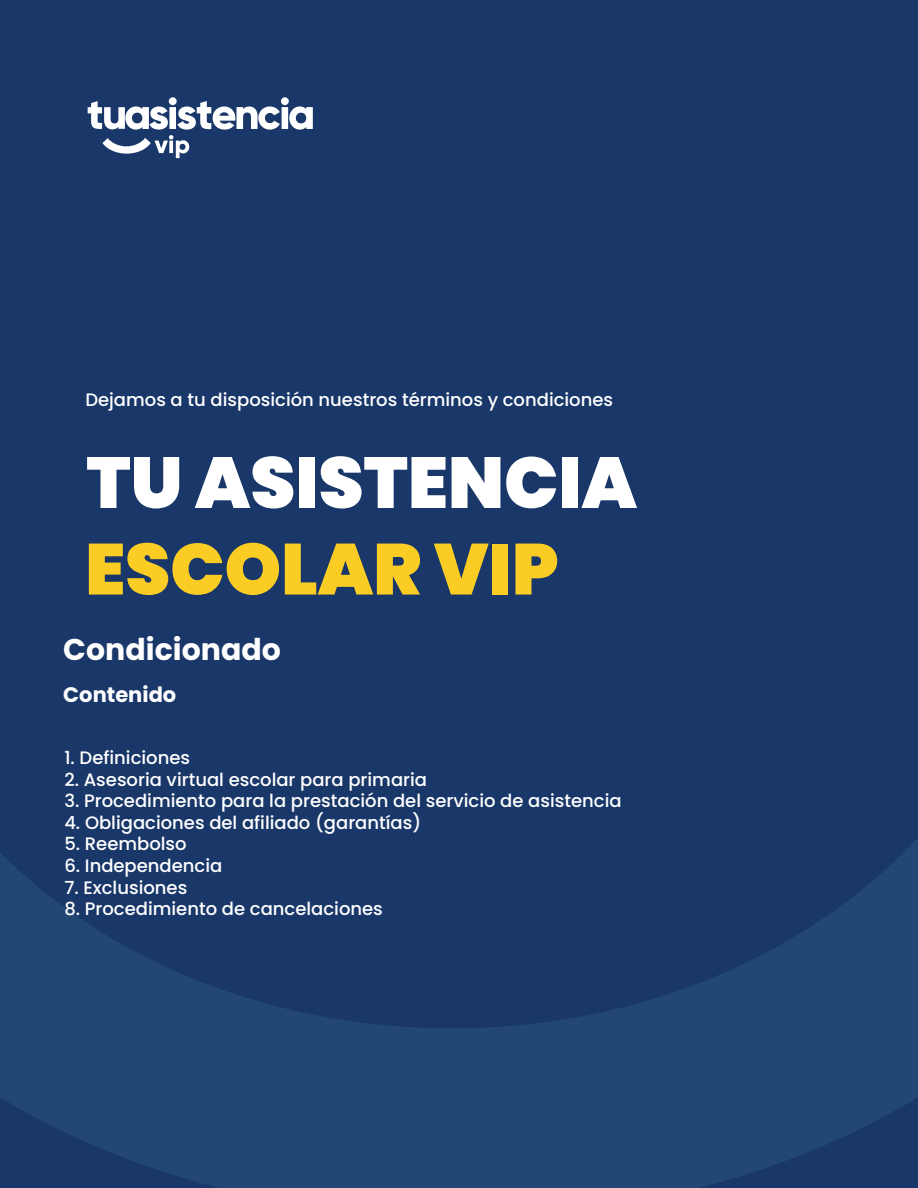
<style>
.page{position:relative;width:918px;height:1188px;background:#193768}
.page>*{position:absolute;margin:0;border:0;box-sizing:border-box;transform-origin:0 0}
.t1{font:900 72px "Poppins";color:#fff}
.t2{font:900 72px "Poppins";color:#fbcd24}
.t3{font:700 30px "Poppins";color:#fff}
.t4{font:700 21px "Poppins";color:#fff}
.t5{font:500 18px "Poppins";color:#fff}
</style>
<div class="page">
<svg style="left:88px;top:97px;width:225px;height:61px"></svg>
<svg style="left:0;top:838px;width:918px;height:350px;fill:#224774"></svg>
<p class="t5" style="left:85px;top:389px;width:529px">Dejamos a tu disposición nuestros términos y condiciones</p>
<h1 class="t1" style="left:86px;top:441px;width:552px">TU ASISTENCIA</h1>
<h1 class="t2" style="left:85px;top:528px;width:475px">ESCOLAR VIP</h1>
<h2 class="t3" style="left:63px;top:632px;width:219px">Condicionado</h2>
<p class="t4" style="left:63px;top:683px;width:114px">Contenido</p>
<p class="t5" style="left:64px;top:747px;width:127px">1. Definiciones</p>
<p class="t5" style="left:64px;top:769px;width:364px">2. Asesoria virtual escolar para primaria</p>
<p class="t5" style="left:64px;top:790px;width:559px">3. Procedimiento para la prestación del servicio de asistencia</p>
<p class="t5" style="left:64px;top:812px;width:358px">4. Obligaciones del afiliado (garantías)</p>
<p class="t5" style="left:64px;top:834px;width:124px">5. Reembolso</p>
<p class="t5" style="left:64px;top:855px;width:160px">6. Independencia</p>
<p class="t5" style="left:64px;top:877px;width:124px">7. Exclusiones</p>
<p class="t5" style="left:64px;top:898px;width:320px">8. Procedimiento de cancelaciones</p>
</div>
